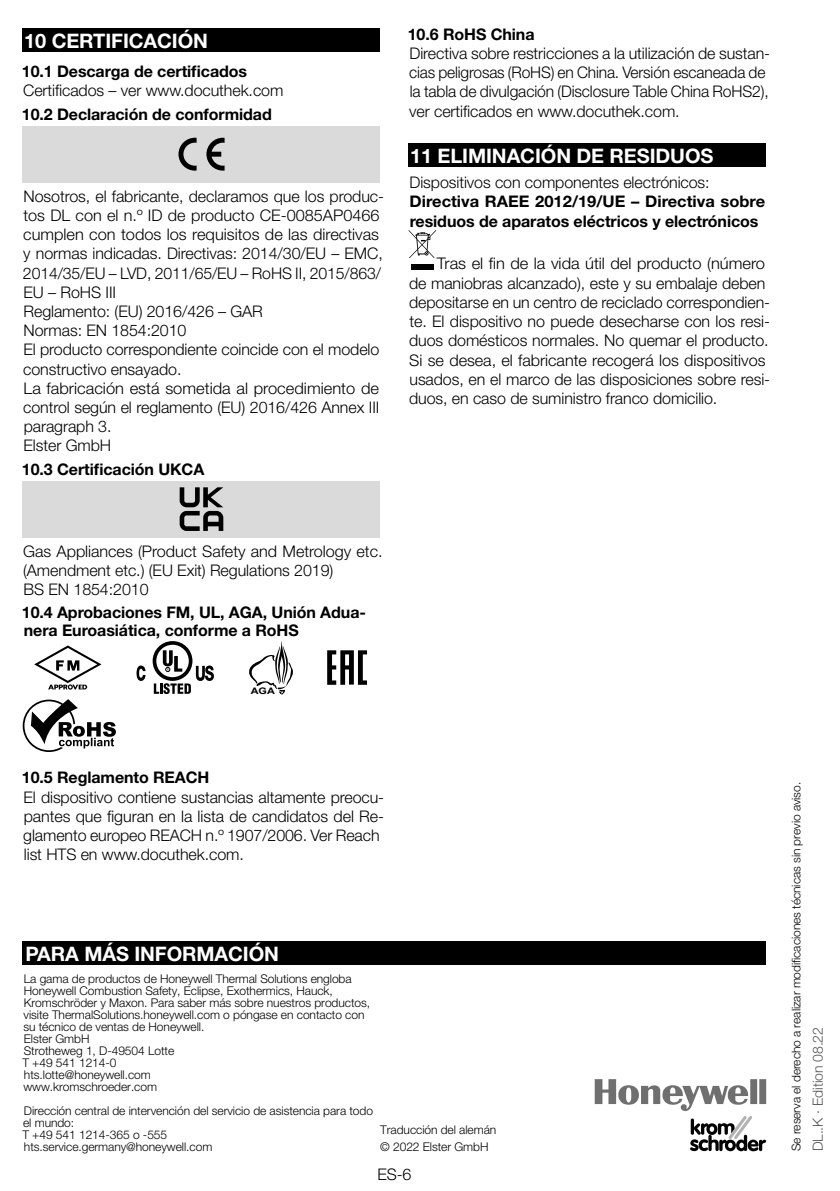
<style>
.page{position:relative;width:840px;height:1191px;background:#fff}
.page>*{position:absolute;margin:0;border:0;box-sizing:border-box;transform-origin:0 0}
.t1{font:700 20px "Helvetica Neue LT Pro";letter-spacing:-.005em;color:#fff}
.t2{font:300 16px/19.2px "Helvetica Neue LT Pro";letter-spacing:-.005em;color:#000}
.t3{font:700 16px/17.6px "Helvetica Neue LT Pro";letter-spacing:-.005em;color:#000}
.t4{font:300 14px "Helvetica Neue LT Pro";letter-spacing:-.005em;color:#575756}
.t5{font:300 12px/12px "Helvetica Neue LT Pro";letter-spacing:-.005em;color:#000}
.t6{font:700 9px "Arial";color:#000;scale:1.2 1}
</style>
<div class="page">
<div style="left:23px;top:28px;width:357px;height:24px;background:#000"></div>
<div style="left:23px;top:126px;width:357px;height:56px;background:#dadada"></div>
<svg style="left:178px;top:138px;width:18px;height:33px"></svg>
<svg style="left:206px;top:138px;width:18px;height:33px"></svg>
<div style="left:23px;top:481px;width:357px;height:56px;background:#dadada"></div>
<svg style="left:179px;top:487px;width:44px;height:44px"></svg>
<svg style="left:34px;top:645px;width:67px;height:44px"></svg>
<svg style="left:152px;top:641px;width:40px;height:40px"></svg>
<div style="left:156px;top:645px;width:33px;height:32px;background:#fff;border-radius:50%"></div>
<svg style="left:136px;top:665px;width:9px;height:16px"></svg>
<svg style="left:154px;top:650px;width:60px;height:44px"></svg>
<svg style="left:249px;top:641px;width:44px;height:53px"></svg>
<svg style="left:327px;top:650px;width:40px;height:35px"></svg>
<svg style="left:23px;top:699px;width:93px;height:53px"></svg>
<div style="left:408px;top:143px;width:357px;height:24px;background:#000"></div>
<div style="left:410px;top:264px;width:23px;height:5px;background:#000"></div>
<svg style="left:408px;top:230px;width:28px;height:28px"></svg>
<svg style="left:594px;top:1079px;width:171px;height:72px"></svg>
<div style="left:23px;top:941px;width:742px;height:24px;background:#000"></div>
<p class="t1" style="left:24px;top:28px;width:182px">10 CERTIFICACIÓN</p>
<p class="t3" style="left:22px;top:62px;width:227px">10.1 Descarga de certificados</p>
<p class="t2" style="left:23px;top:81px;width:261px">Certificados – ver www.docuthek.com</p>
<p class="t3" style="left:22px;top:105px;width:251px">10.2 Declaración de conformidad</p>
<p class="t2" style="left:23px;top:186px;width:362px">Nosotros, el fabricante, declaramos que los produc&shy;tos DL con el n.º ID de producto CE-0085AP0466 cumplen con todos los requisitos de las directivas y normas indicadas. Directivas: 2014/30/EU – EMC, 2014/35/EU – LVD, 2011/65/EU – RoHS II, 2015/863/ EU – RoHS III<br>Reglamento: (EU) 2016/426 – GAR<br>Normas: EN 1854:2010<br>El producto correspondiente coincide con el modelo constructivo ensayado.<br>La fabricación está sometida al procedimiento de control según el reglamento (EU) 2016/426 Annex III paragraph 3.<br>Elster GmbH</p>
<p class="t3" style="left:22px;top:460px;width:184px">10.3 Certificación UKCA</p>
<p class="t3" style="left:407px;top:25px;width:128px">10.6 RoHS China</p>
<p class="t2" style="left:409px;top:43px;width:362px">Directiva sobre restricciones a la utilización de sustan&shy;cias peligrosas (RoHS) en China. Versión escaneada de la tabla de divulgación (Disclosure Table China RoHS2), ver certificados en www.docuthek.com.</p>
<p class="t1" style="left:410px;top:143px;width:305px">11 ELIMINACIÓN DE RESIDUOS</p>
<p class="t2" style="left:409px;top:172px;width:301px">Dispositivos con componentes electrónicos:</p>
<p class="t3" style="left:409px;top:192px;width:357px;line-height:19.2px">Directiva RAEE 2012/19/UE – Directiva sobre residuos de aparatos eléctricos y electrónicos</p>
<p class="t2" style="left:409px;top:254px;width:362px;text-indent:28px">Tras el fin de la vida útil del producto (número de maniobras alcanzado), este y su embalaje deben depositarse en un centro de reciclado correspondien&shy;te. El dispositivo no puede desecharse con los resi&shy;duos domésticos normales. No quemar el producto.<br>Si se desea, el fabricante recogerá los dispositivos usados, en el marco de las disposiciones sobre resi&shy;duos, en caso de suministro franco domicilio.</p>
<p class="t2" style="left:23px;top:541px;width:361px">Gas Appliances (Product Safety and Metrology etc. (Amendment etc.) (EU Exit) Regulations 2019)<br>BS EN 1854:2010</p>
<p class="t3" style="left:22px;top:603px;width:345px">10.4 Aprobaciones FM, UL, AGA, Unión Adua&shy;nera Euroasiática, conforme a RoHS</p>
<p class="t6" style="left:251px;top:685px;width:21px">AGA</p>
<p class="t3" style="left:22px;top:768px;width:189px">10.5 Reglamento REACH</p>
<p class="t2" style="left:23px;top:787px;width:362px">El dispositivo contiene sustancias altamente preocu&shy;pantes que figuran en la lista de candidatos del Re&shy;glamento europeo REACH n.º 1907/2006. Ver Reach list HTS en www.docuthek.com.</p>
<p class="t1" style="left:26px;top:941px;width:252px">PARA MÁS IN FORMACI ÓN</p>
<p class="t5" style="left:22px;top:972px;width:349px">La gama de productos de Honeywell Thermal Solutions engloba Honeywell Combustion Safety, Eclipse, Exothermics, Hauck, Kromschröder y Maxon. Para saber más sobre nuestros productos, visite ThermalSolutions.honeywell.com o póngase en contacto con su técnico de ventas de Honeywell.<br>Elster GmbH<br>Strotheweg 1, D-49504 Lotte<br>T +49 541 1214-0<br>hts.lotte@honeywell.com<br>www.kromschroeder.com</p>
<p class="t5" style="left:22px;top:1104px;width:352px">Dirección central de intervención del servicio de asistencia para todo el mundo:<br>T +49 541 1214-365 o -555<br>hts.service.germany@honeywell.com</p>
<p class="t5" style="left:380px;top:1123px;width:117px">Traducción del alemán</p>
<p class="t5" style="left:380px;top:1140px;width:110px">© 2022 Elster GmbH</p>
<p class="t2" style="left:377px;top:1164px;width:36px">ES-6</p>
<p class="t5" style="left:789px;top:1151px;width:371px;rotate:-90deg">Se reserva el derecho a realizar modificaciones técnicas sin previo aviso.</p>
<p class="t4" style="left:809px;top:1151px;width:126px;rotate:-90deg">DL..K · Edition 08.22</p>
</div>
